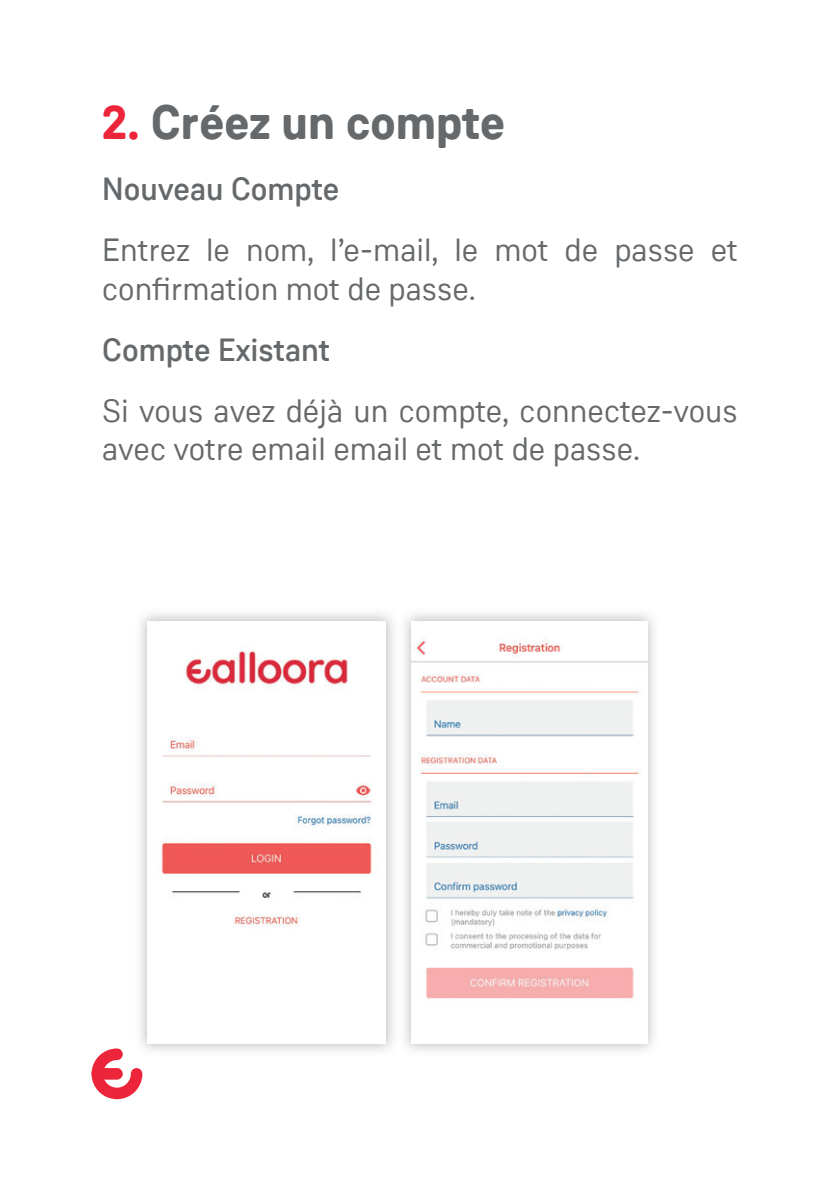
<style>
.page{position:relative;width:840px;height:1191px;background:#fff}
.page>*{position:absolute;margin:0;border:0;box-sizing:border-box;transform-origin:0 0}
.t1{font:700 48px "Weissenhof Grotesk";color:#66696b}
.t2{font:32px/38.4px "Weissenhof Grotesk";color:#66696b}
.t3{font:500 32px "Weissenhof Grotesk";color:#66696b}
.s1{color:#ed253a}
</style>
<div class="page">
<svg style="left:91px;top:1048px;width:51px;height:51px"></svg>
<div style="left:91px;top:1068px;width:32px;height:11px;background:#ed253a;border-radius:6px"></div>
<img style="left:411px;top:636px;width:235px;height:369px">
<img style="left:158px;top:644px;width:220px;height:285px">
<h1 class="t1" style="left:102px;top:92px;width:404px"><span class="s1">2.</span> Créez un compte</h1>
<p class="t3" style="left:102px;top:169px;width:239px">Nouveau Compte</p>
<p class="t2" style="left:102px;top:231px;width:636px">Entrez le nom, l’e-mail, le mot de passe et confirmation mot de passe.</p>
<p class="t3" style="left:102px;top:330px;width:230px">Compte Existant</p>
<p class="t2" style="left:102px;top:392px;width:636px">Si vous avez déjà un compte, connectez-vous avec votre email email et mot de passe.</p>
</div>
